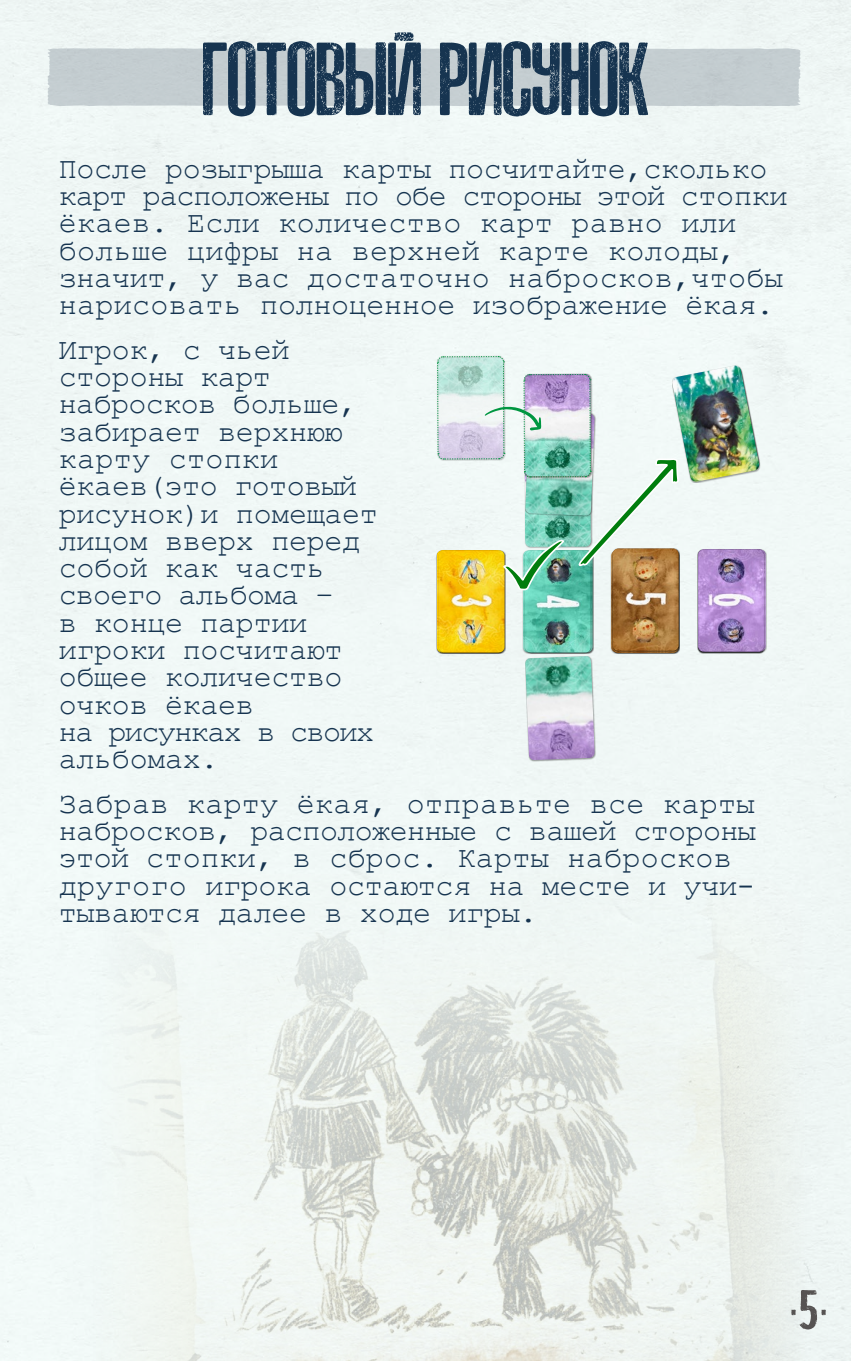
<style>
.page{position:relative;width:851px;height:1361px;background:#fff}
.page>*{position:absolute;margin:0;border:0;box-sizing:border-box;transform-origin:0 0}
.t1{font:96px "ASPHALTICSCRATCHRUSBYLYAJKA";color:#163450}
.t2{font:50.4px "Bad Poser";color:#565352;scale:1.37 1}
.t3{font:30px/27.3px "Courier New";letter-spacing:-.01em;color:#163450}
</style>
<div class="page">
<div style="left:0;top:0;width:850px;height:1361px;background:#f0f8f6"></div>
<img style="left:92px;top:872px;width:716px;height:489px">
<div style="left:46px;top:48px;width:755px;height:58px;background:#c4ced1"></div>
<div style="left:525px;top:656px;width:71px;height:106px;background:#000;opacity:.4"></div>
<img style="left:525px;top:656px;width:69px;height:104px">
<div style="left:438px;top:550px;width:67px;height:104px;background:#000;opacity:.4"></div>
<div style="left:524px;top:550px;width:67px;height:104px;background:#000;opacity:.4"></div>
<img style="left:525px;top:592px;width:65px;height:60px">
<div style="left:671px;top:365px;width:89px;height:118px;background:#000;opacity:.4"></div>
<img style="left:679px;top:366px;width:80px;height:116px">
<div style="left:612px;top:548px;width:67px;height:104px;background:#000;opacity:.4"></div>
<div style="left:697px;top:549px;width:68px;height:104px;background:#000;opacity:.4"></div>
<img style="left:436px;top:356px;width:243px;height:236px">
<h1 class="t1" style="left:202px;top:20px;width:448px">ГОТОВЫЙ РИСУНОК</h1>
<p class="t3" style="left:59px;top:154px;width:730px">После розыгрыша карты посчитайте,сколько карт расположены по обе стороны этой стопки ёкаев. Если количество карт равно или больше цифры на верхней карте колоды, значит, у вас достаточно набросков,чтобы нарисовать полноценное изображение ёкая.</p>
<p class="t3" style="left:59px;top:335px;width:320px">Игрок, с чьей стороны карт набросков больше, забирает верхнюю карту стопки ёкаев(это готовый рисунок)и помещает лицом вверх перед собой как часть своего альбома −<br>в конце партии игроки посчитают общее количество очков ёкаев<br>на рисунках в своих альбомах.</p>
<p class="t3" style="left:59px;top:788px;width:698px">Забрав карту ёкая, отправьте все карты набросков, расположенные с вашей стороны этой стопки, в сброс. Карты набросков другого игрока остаются на месте и учи&shy;тываются далее в ходе игры.</p>
<h2 class="t2" style="left:790px;top:1261px;width:28px">.5.</h2>
</div>
